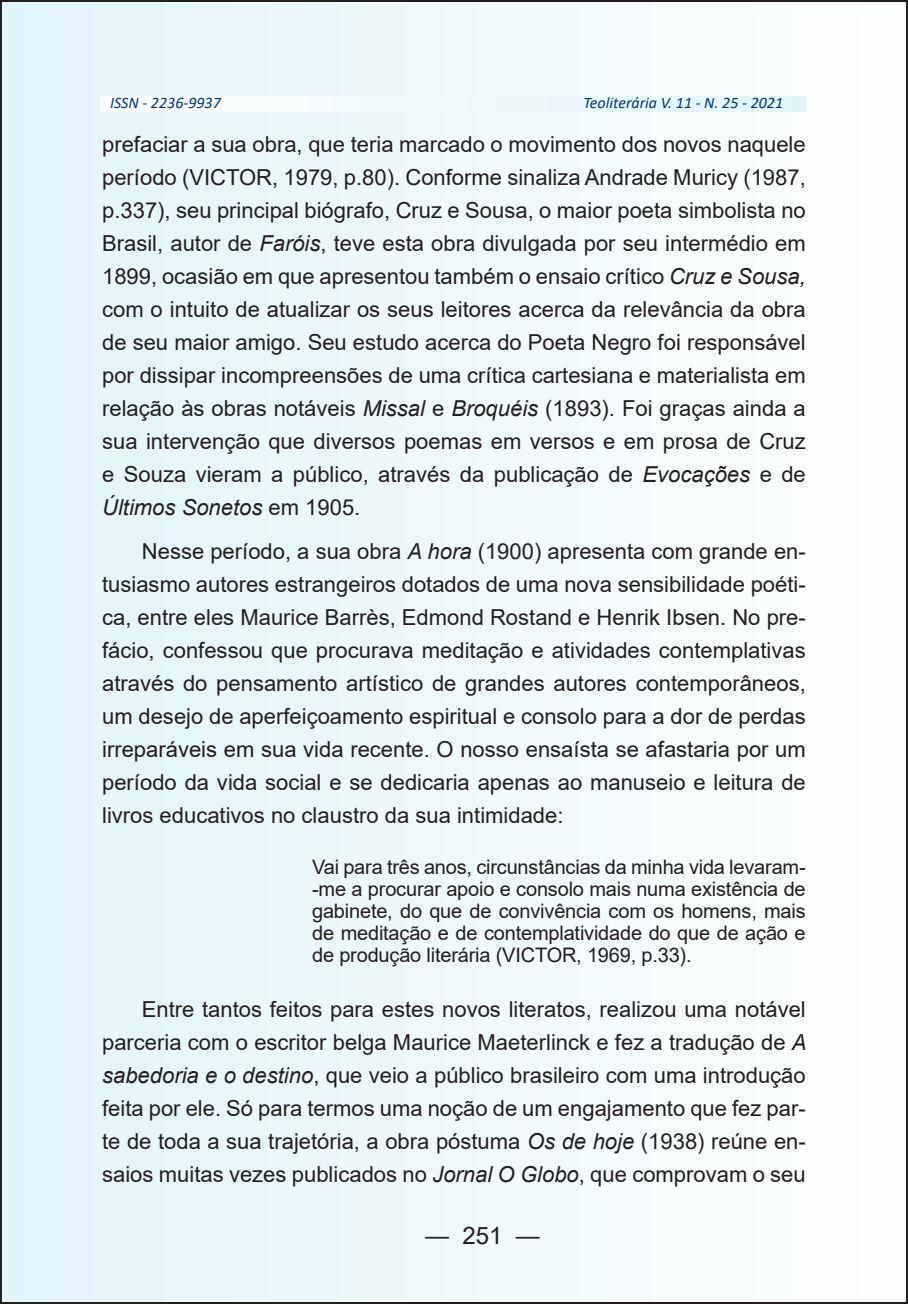
<style>
.page{position:relative;width:908px;height:1304px;background:#fff}
.page>*{position:absolute;margin:0;border:0;box-sizing:border-box;transform-origin:0 0}
.t1{font:24px "Arial";color:#231f20}
.t2{font:22px/33px "Arial";color:#231f20;text-align:justify}
.t3{font:20px/22px "Arial";letter-spacing:-.01em;color:#231f20;text-align:justify}
.t4{font:italic 16px "Calibri";color:#003882}
.s1{font-style:italic}
</style>
<div class="page">
<div style="left:1px;top:1px;width:905px;height:1302px;background:linear-gradient(to right,#e2f4fa,#fefefe)"></div>
<svg style="left:100px;top:96px;width:705px;height:15px"></svg>
<p class="t4" style="left:110px;top:92px;width:112px">ISSN - 2236-9937</p>
<p class="t4" style="left:583px;top:92px;width:201px">Teoliterária V. 11 - N. 25 - 2021</p>
<p class="t2" style="left:102px;top:128px;width:705px">prefaciar a sua obra, que teria marcado o movimento dos novos naquele período (VICTOR, 1979, p.80). Conforme sinaliza Andrade Muricy (1987, p.337), seu principal biógrafo, Cruz e Sousa, o maior poeta simbolista no Brasil, autor de <span class="s1">Faróis</span>, teve esta obra divulgada por seu intermédio em 1899, ocasião em que apresentou também o ensaio crítico <span class="s1">Cruz e Sousa, </span>com o intuito de atualizar os seus leitores acerca da relevância da obra de seu maior amigo. Seu estudo acerca do Poeta Negro foi responsável por dissipar incompreensões de uma crítica cartesiana e materialista em relação às obras notáveis <span class="s1">Missal</span> e <span class="s1">Broquéis</span> (1893). Foi graças ainda a sua intervenção que diversos poemas em versos e em prosa de Cruz e Souza vieram a público, através da publicação de <span class="s1">Evocações</span> e de <span class="s1">Últimos Sonetos</span> em 1905.</p>
<p class="t2" style="left:102px;top:535px;width:705px;text-indent:40px">Nesse período, a sua obra <span class="s1">A hora</span> (1900) apresenta com grande en&shy;tusiasmo autores estrangeiros dotados de uma nova sensibilidade poéti&shy;ca, entre eles Maurice Barrès, Edmond Rostand e Henrik Ibsen. No pre&shy;fácio, confessou que procurava meditação e atividades contemplativas através do pensamento artístico de grandes autores contemporâneos, um desejo de aperfeiçoamento espiritual e consolo para a dor de perdas irreparáveis em sua vida recente. O nosso ensaísta se afastaria por um período da vida social e se dedicaria apenas ao manuseio e leitura de livros educativos no claustro da sua intimidade:</p>
<p class="t3" style="left:312px;top:856px;width:495px">Vai para três anos, circunstâncias da minha vida levaram--me a procurar apoio e consolo mais numa existência de gabinete, do que de convivência com os homens, mais de meditação e de contemplatividade do que de ação e de produção literária (VICTOR, 1969, p.33).</p>
<p class="t2" style="left:102px;top:993px;width:705px;text-indent:40px">Entre tantos feitos para estes novos literatos, realizou uma notável parceria com o escritor belga Maurice Maeterlinck e fez a tradução de <span class="s1">A sabedoria e o destino</span>, que veio a público brasileiro com uma introdução feita por ele. Só para termos uma noção de um engajamento que fez par&shy;te de toda a sua trajetória, a obra póstuma <span class="s1">Os de hoje</span> (1938) reúne en&shy;saios muitas vezes publicados no <span class="s1">Jornal O Globo</span>, que comprovam o seu</p>
<p class="t1" style="left:425px;top:1218px;width:116px">— 251 —</p>
</div>
